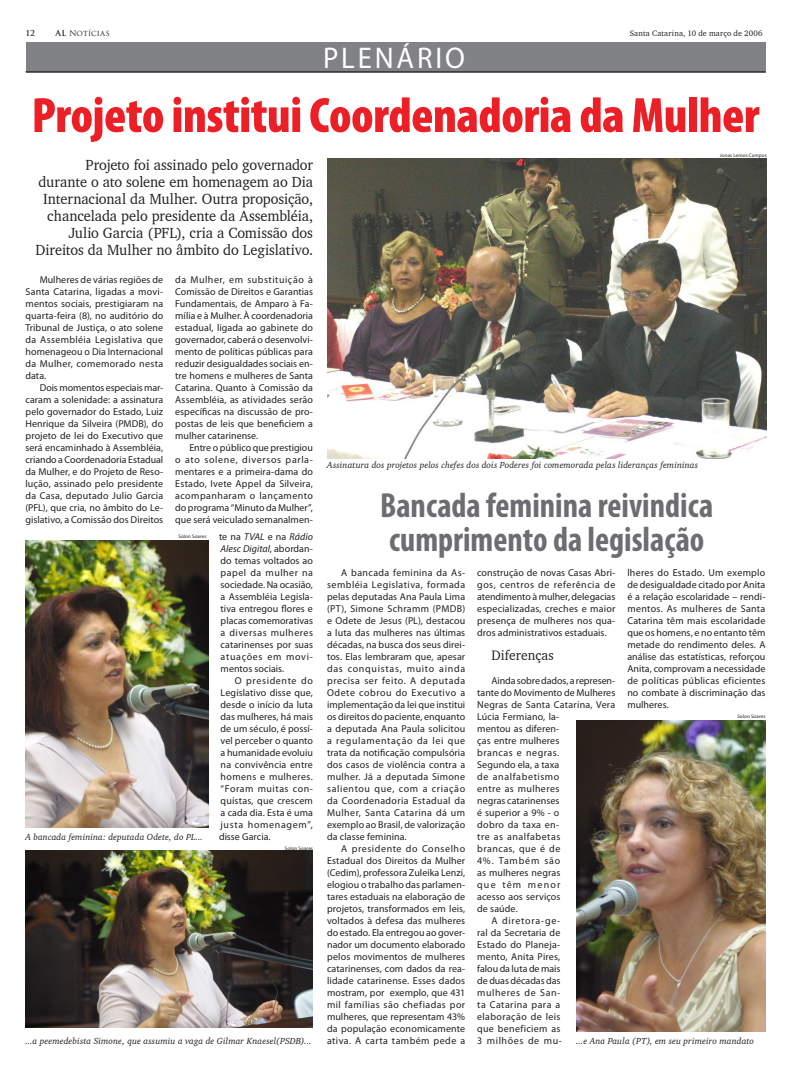
<style>
.page{position:relative;width:791px;height:1080px;background:#fff}
.page>*{position:absolute;margin:0;border:0;box-sizing:border-box;transform-origin:0 0}
.Corpo_do_Texto{font:900 condensed 50px "Myriad Pro";letter-spacing:-.01em;color:#ed1f26}
.t1{font:700 condensed 35px/34px "Myriad Pro";color:#6c6d70;scale:.96 1}
.t2{font:30px "Myriad Pro";letter-spacing:.1em;color:#fff;scale:.96 1}
.Corpo_do_Texto_3{font:15px/17px "Charter BT";letter-spacing:-.005em;color:#231f20;text-align:right;scale:.96 1}
.PARAGRAFO_corpo{font:14px "Charter BT";letter-spacing:.01em;color:#231f20;scale:.96 1}
.PARAGRAFO_corpo-2{font:10px/12px "Myriad Pro";letter-spacing:.01em;color:#231f20;text-align:justify}
.t3{font:italic 9px "Charter BT";letter-spacing:.01em;color:#231f20}
.t4{font:8px "Charter BT";letter-spacing:.015em;color:#231f20}
.t5{font:8px "Trajan Pro";letter-spacing:.005em;color:#231f20}
.t6{font:700 8px "Trajan Pro";color:#231f20}
.t7{font:5px "Myriad Pro";letter-spacing:.02em;color:#231f20}
.s1{font-weight:700}
.s2{font-style:italic}
</style>
<div class="page">
<div style="left:26px;top:42px;width:739px;height:30px;background:#808285"></div>
<hr style="left:26px;top:71px;width:739px;height:1px;background:#231f20">
<img style="left:327px;top:159px;width:440px;height:299px">
<img style="left:26px;top:540px;width:183px;height:287px">
<img style="left:26px;top:851px;width:287px;height:177px">
<img style="left:576px;top:720px;width:189px;height:312px">
<p class="t6" style="left:26px;top:28px;width:11px">12</p>
<p class="t5" style="left:56px;top:28px;width:56px"><span class="s1">AL</span> Notícias</p>
<p class="t4" style="left:630px;top:28px;width:134px">Santa Catarina, 10 de março de 2006</p>
<p class="t2" style="left:323px;top:40px;width:149px">PLENÁRIO</p>
<p class="Corpo_do_Texto" style="left:32px;top:83px;width:729px">Projeto institui Coordenadoria da Mulher</p>
<p class="Corpo_do_Texto_3" style="left:35px;top:156px;width:291px">Projeto foi assinado pelo governador durante o ato solene em homenagem ao Dia Internacional da Mulher. Outra proposição, chancelada pelo presidente da Assembléia, Julio Garcia (PFL), cria a Comissão dos Direitos da Mulher no âmbito do Legislativo.</p>
<p class="t7" style="left:720px;top:152px;width:48px">Jonas Lemos Campos</p>
<p class="PARAGRAFO_corpo-2" style="left:26px;top:274px;width:139px;text-indent:14px">Mulheres de várias regiões de Santa Catarina, ligadas a movi&shy;mentos sociais, prestigiaram na quarta-feira (8), no auditório do Tribunal de Justiça, o ato solene da Assembléia Legislativa que homenageou o Dia Internacional da Mulher, comemorado nesta data.</p>
<p class="PARAGRAFO_corpo-2" style="left:26px;top:382px;width:139px;text-indent:14px">Dois momentos especiais mar&shy;caram a solenidade: a assinatura pelo governador do Estado, Luiz Henrique da Silveira (PMDB), do projeto de lei do Executivo que será encaminhado à Assembléia, criando a Coordenadoria Estadual da Mulher, e do Projeto de Reso&shy;lução, assinado pelo presidente da Casa, deputado Julio Garcia (PFL), que cria, no âmbito do Le&shy;gislativo, a Comissão dos Direitos</p>
<p class="PARAGRAFO_corpo-2" style="left:175px;top:274px;width:139px">da Mulher, em substituição à Comissão de Direitos e Garantias Fundamentais, de Amparo à Fa&shy;mília e à Mulher. À coordenadoria estadual, ligada ao gabinete do governador, caberá o desenvolvi&shy;mento de políticas públicas para reduzir desigualdades sociais en&shy;tre homens e mulheres de Santa Catarina. Quanto à Comissão da Assembléia, as atividades serão específicas na discussão de pro&shy;postas de leis que beneficiem a mulher catarinense.</p>
<p class="PARAGRAFO_corpo-2" style="left:175px;top:442px;width:139px;text-indent:14px">Entre o público que prestigiou o ato solene, diversos parla&shy;mentares e a primeira-dama do Estado, Ivete Appel da Silveira, acompanharam o lançamento do programa “Minuto da Mulher”, que será veiculado semanalmen-</p>
<p class="t7" style="left:178px;top:533px;width:30px">Solon Soares</p>
<p class="t3" style="left:26px;top:831px;width:179px">A bancada feminina: deputada Odete, do PL...</p>
<p class="PARAGRAFO_corpo-2" style="left:219px;top:530px;width:95px">te na <span class="s2">TVAL</span> e na <span class="s2">Rádio Alesc Digital</span>, abordan&shy;do temas voltados ao papel da mulher na sociedade. Na ocasião, a Assembléia Legisla&shy;tiva entregou flores e placas comemorativas a diversas mulheres catarinenses por suas atuações em movi&shy;mentos sociais.</p>
<p class="PARAGRAFO_corpo-2" style="left:219px;top:674px;width:95px;text-indent:16px">O presidente do Legislativo disse que, desde o início da luta das mulheres, há mais de um século, é possí&shy;vel perceber o quanto a humanidade evoluiu na convivência entre homens e mulheres. “Foram muitas con&shy;quistas, que crescem a cada dia. Esta é uma justa homenagem”, disse Garcia.</p>
<p class="t7" style="left:285px;top:845px;width:30px">Solon Soares</p>
<p class="t3" style="left:26px;top:1035px;width:287px">...a peemedebista Simone, que assumiu a vaga de Gilmar Knaesel(PSDB)...</p>
<p class="t3" style="left:327px;top:459px;width:373px">Assinatura dos projetos pelos chefes dos dois Poderes foi comemorada pelas lideranças femininas</p>
<p class="t1" style="left:380px;top:488px;width:348px">Bancada feminina reivindica cumprimento da legislação</p>
<p class="PARAGRAFO_corpo-2" style="left:327px;top:567px;width:140px;text-indent:14px">A bancada feminina da As&shy;sembléia Legislativa, formada pelas deputadas Ana Paula Lima (PT), Simone Schramm (PMDB) e Odete de Jesus (PL), destacou a luta das mulheres nas últimas décadas, na busca dos seus direi&shy;tos. Elas lembraram que, apesar das conquistas, muito ainda precisa ser feito. A deputada Odete cobrou do Executivo a implementação da lei que institui os direitos do paciente, enquanto a deputada Ana Paula solicitou a regulamentação da lei que trata da notificação compulsória dos casos de violência contra a mulher. Já a deputada Simone salientou que, com a criação da Coordenadoria Estadual da Mulher, Santa Catarina dá um exemplo ao Brasil, de valorização da classe feminina.</p>
<p class="PARAGRAFO_corpo-2" style="left:327px;top:843px;width:140px;text-indent:14px">A presidente do Conselho Estadual dos Direitos da Mulher (Cedim), professora Zuleika Lenzi, elogiou o trabalho das parlamen&shy;tares estaduais na elaboração de projetos, transformados em leis, voltados à defesa das mulheres do estado. Ela entregou ao gover&shy;nador um documento elaborado pelos movimentos de mulheres catarinenses, com dados da rea&shy;lidade catarinense. Esses dados mostram, por exemplo, que 431 mil famílias são chefiadas por mulheres, que representam 43% da população economicamente ativa. A carta também pede a</p>
<p class="PARAGRAFO_corpo-2" style="left:477px;top:567px;width:140px">construção de novas Casas Abri&shy;gos, centros de referência de atendimento à mulher, delegacias especializadas, creches e maior presença de mulheres nos qua&shy;dros administrativos estaduais.</p>
<p class="PARAGRAFO_corpo" style="left:491px;top:647px;width:67px">Diferenças</p>
<p class="PARAGRAFO_corpo-2" style="left:477px;top:674px;width:140px;text-align:left;text-indent:14px">Ainda sobre dados, a represen&shy;tante do Movimento de Mulheres<br>Negras de Santa Catarina, Vera<br>Lúcia Fermiano, la-<br>mentou as diferen-<br>ças entre mulheres<br>brancas e negras.<br>Segundo ela, a taxa<br>de analfabetismo<br>entre as mulheres<br>negras catarinenses<br>é superior a 9% - o<br>dobro da taxa en-<br>tre as analfabetas<br>brancas, que é de<br>4%. Também são<br>as mulheres negras<br>que têm menor<br>acesso aos serviços<br>de saúde.</p>
<p class="PARAGRAFO_corpo-2" style="left:477px;top:914px;width:86px;text-align:left;text-indent:14px">A diretora-ge&shy;ral da Secretaria de<br>Estado do Planeja&shy;mento, Anita Pires, falou da luta de mais de duas décadas das mulheres de San&shy;ta Catarina para a elaboração de leis que beneficiem as<br>3 milhões de mu-</p>
<p class="PARAGRAFO_corpo-2" style="left:627px;top:567px;width:140px">lheres do Estado. Um exemplo de desigualdade citado por Anita é a relação escolaridade – rendi&shy;mentos. As mulheres de Santa Catarina têm mais escolaridade que os homens, e no entanto têm metade do rendimento deles. A análise das estatísticas, reforçou Anita, comprovam a necessidade de políticas públicas eficientes no combate à discriminação das mulheres.</p>
<p class="t7" style="left:737px;top:713px;width:30px">Solon Soares</p>
<p class="t3" style="left:576px;top:1035px;width:179px">...e Ana Paula (PT), em seu primeiro mandato</p>
</div>
